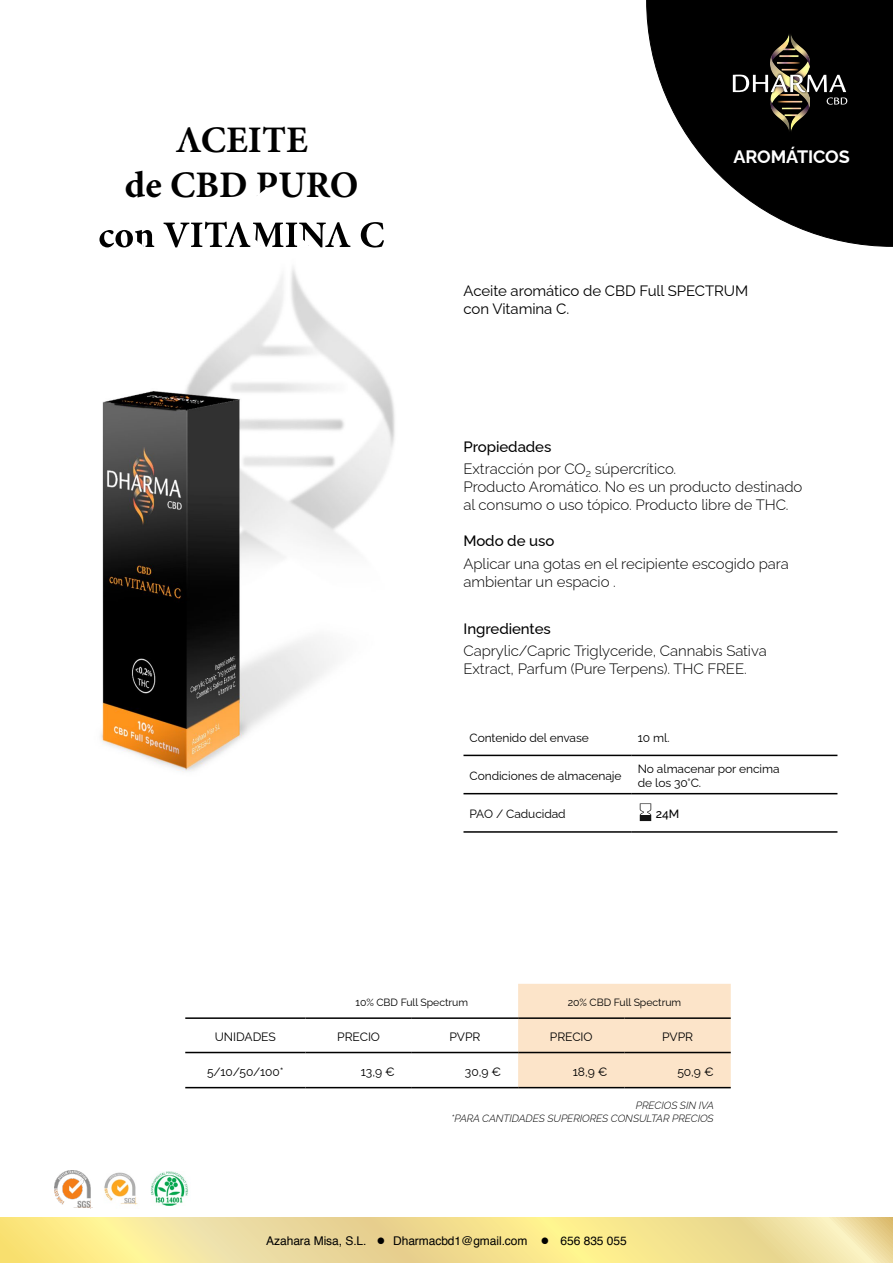
<style>
.page{position:relative;width:893px;height:1263px;background:#fff}
.page>*{position:absolute;margin:0;border:0;box-sizing:border-box;transform-origin:0 0}
.t1{font:700 37.5px/45px "Minion Pro";color:#000;text-align:center}
.t2{font:700 18px "Raleway";letter-spacing:-.005em;color:#fff}
.t3{font:300 15px/18px "Raleway";letter-spacing:-.005em;color:#000}
.t4{font:15px/18px "Raleway";letter-spacing:-.005em;color:#000}
.t5{font:500 15px "Raleway";letter-spacing:-.005em;color:#000}
.t6{font:12.15px "Raleway";letter-spacing:-.005em;color:#000}
.t7{font:12px/14.4px "Raleway";letter-spacing:-.005em;color:#000}
.t8{font:12px "Helvetica";letter-spacing:-.005em;color:#000}
.t9{font:500 12px "Raleway";color:#000}
.t10{font:italic 300 10.5px/12.6px "Raleway";letter-spacing:-.005em;color:#000;text-align:right}
.t11{font:10.5px "Raleway";letter-spacing:-.005em;color:#000}
.s1{font-weight:500}
.s2{font-size:15px}
</style>
<div class="page">
<svg style="left:646px;top:0;width:247px;height:247px"></svg>
<img style="left:770px;top:32px;width:40px;height:101px">
<img style="left:730px;top:72px;width:120px;height:36px">
<svg style="left:733px;top:75px;width:114px;height:30px;background:#504d46"></svg>
<img style="left:101px;top:268px;width:294px;height:504px">
<hr style="left:463px;top:755px;width:169px;height:1px;background:#000">
<hr style="left:632px;top:755px;width:205px;height:1px;background:#000">
<hr style="left:463px;top:793px;width:169px;height:1px;background:#000">
<hr style="left:632px;top:793px;width:205px;height:1px;background:#000">
<hr style="left:463px;top:831px;width:169px;height:2px;background:#000">
<hr style="left:632px;top:831px;width:205px;height:2px;background:#000">
<svg style="left:640px;top:803px;width:11px;height:12px"></svg>
<div style="left:640px;top:815px;width:11px;height:6px;background:#141414"></div>
<img style="left:104px;top:1172px;width:34px;height:33px">
<img style="left:54px;top:1170px;width:39px;height:38px">
<img style="left:150px;top:1172px;width:39px;height:34px">
<svg style="left:185px;top:984px;width:546px;height:105px"></svg>
<hr style="left:185px;top:1017px;width:121px;height:2px;background:#000">
<hr style="left:306px;top:1017px;width:106px;height:2px;background:#000">
<hr style="left:412px;top:1017px;width:106px;height:2px;background:#000">
<hr style="left:518px;top:1017px;width:106px;height:2px;background:#000">
<hr style="left:624px;top:1017px;width:107px;height:2px;background:#000">
<hr style="left:185px;top:1052px;width:121px;height:1px;background:#000">
<hr style="left:306px;top:1052px;width:106px;height:1px;background:#000">
<hr style="left:412px;top:1052px;width:106px;height:1px;background:#000">
<hr style="left:518px;top:1052px;width:106px;height:1px;background:#000">
<hr style="left:624px;top:1052px;width:107px;height:1px;background:#000">
<hr style="left:185px;top:1087px;width:121px;height:1px;background:#000">
<hr style="left:306px;top:1087px;width:106px;height:1px;background:#000">
<hr style="left:412px;top:1087px;width:106px;height:1px;background:#000">
<hr style="left:518px;top:1087px;width:106px;height:1px;background:#000">
<hr style="left:624px;top:1087px;width:107px;height:1px;background:#000">
<svg style="left:99px;top:222px;width:285px;height:26px"></svg>
<svg style="left:0;top:1217px;width:893px;height:46px;background:#f3e195"></svg>
<h1 class="t1" style="left:125px;top:117px;width:235px">ACEITE<br>de CBD PURO</h1>
<p class="t2" style="left:733px;top:143px;width:118px">AROMÁTICOS</p>
<p class="t4" style="left:463px;top:280px;width:286px">Aceite aromático de CBD Full SPECTRUM con Vitamina C.</p>
<p class="t3" style="left:463px;top:434px;width:214px;line-height:22.2px"><span class="s1">Propiedades<br></span>Extracción por CO<sub>2</sub> súpercrítico.</p>
<p class="t3" style="left:463px;top:476px;width:340px">Producto Aromático. No es un producto destinado al consumo o uso tópico. Producto libre de THC.</p>
<p class="t5" style="left:463px;top:529px;width:92px">Modo de uso</p>
<p class="t3" style="left:463px;top:553px;width:327px">Aplicar una gotas en el recipiente escogido para ambientar un espacio .</p>
<p class="t5" style="left:463px;top:616px;width:89px">Ingredientes</p>
<p class="t3" style="left:463px;top:640px;width:305px">Caprylic/Capric Triglyceride, Cannabis Sativa<br>Extract, Parfum (Pure Terpens). THC FREE.</p>
<p class="t7" style="left:469px;top:729px;width:121px">Contenido del envase</p>
<p class="t7" style="left:638px;top:729px;width:33px">10 ml.</p>
<p class="t7" style="left:469px;top:767px;width:154px">Condiciones de almacenaje</p>
<p class="t7" style="left:638px;top:760px;width:143px">No almacenar por encima de los 30°C.</p>
<p class="t7" style="left:469px;top:806px;width:98px">PAO / Caducidad</p>
<p class="t9" style="left:656px;top:805px;width:25px">24M</p>
<p class="t11" style="left:356px;top:994px;width:114px">10% CBD Full Spectrum</p>
<p class="t11" style="left:568px;top:994px;width:115px">20% CBD Full Spectrum</p>
<p class="t6" style="left:215px;top:1027px;width:62px">UNIDADES</p>
<p class="t6" style="left:337px;top:1027px;width:44px">PRECIO</p>
<p class="t6" style="left:449px;top:1027px;width:32px">PVPR</p>
<p class="t6" style="left:550px;top:1027px;width:44px">PRECIO</p>
<p class="t6" style="left:662px;top:1027px;width:32px">PVPR</p>
<p class="t7" style="left:207px;top:1063px;width:78px">5/10/50/100*</p>
<p class="t6" style="left:361px;top:1062px;width:35px">13,9 €</p>
<p class="t6" style="left:465px;top:1062px;width:38px">30,9 €</p>
<p class="t6" style="left:573px;top:1062px;width:36px">18,9 €</p>
<p class="t6" style="left:677px;top:1062px;width:38px">50,9 €</p>
<p class="t10" style="left:451px;top:1098px;width:264px">PRECIOS SIN IVA<br>*PARA CANTIDADES SUPERIORES CONSULTAR PRECIOS</p>
<p class="t8" style="left:266px;top:1232px;width:362px">Azahara Misa, S.L. <span class="s2">●</span> Dharmacbd1@gmail.com <span class="s2">●</span> 656 835 055</p>
</div>
